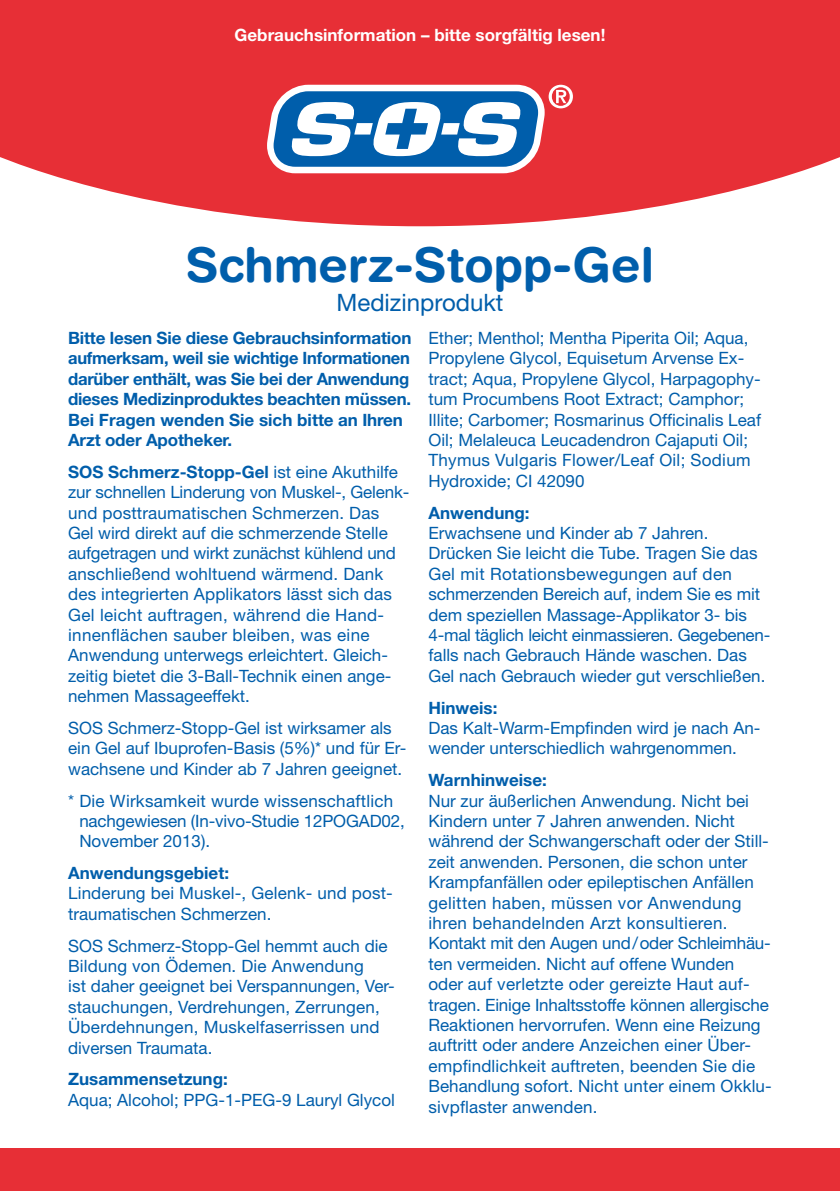
<style>
.page{position:relative;width:840px;height:1191px;background:#fff}
.page>*{position:absolute;margin:0;border:0;box-sizing:border-box;transform-origin:0 0}
.t1{font:700 48px "Helvetica Rounded LT Std";color:#005eab}
.t2{font:24px "Helvetica Neue LT Pro";color:#005eab}
.t3{font:17px/20.4px "Helvetica Neue LT Pro";color:#005eab}
.t4{font:700 17px/20.4px "Helvetica Neue LT Pro";letter-spacing:-.01em;color:#005eab}
.t5{font:700 17px "Helvetica Neue LT Pro";color:#fff}
.s1{font-weight:700}
</style>
<div class="page">
<svg style="left:0;top:0;width:839px;height:226px;background:#e9454c"></svg>
<svg style="left:267px;top:85px;width:305px;height:88px"></svg>
<div style="left:0;top:1148px;width:839px;height:43px;background:#e72f36"></div>
<p class="t5" style="left:234px;top:24px;width:372px">Gebrauchsinformation – bitte sorgfältig lesen!</p>
<h1 class="t1" style="left:186px;top:236px;width:469px">Schmerz-Stopp-Gel</h1>
<h2 class="t2" style="left:336px;top:288px;width:168px">Medizinprodukt</h2>
<p class="t4" style="left:68px;top:327px;width:344px">Bitte lesen Sie diese Gebrauchsinformation aufmerksam, weil sie wichtige Informationen darüber enthält, was Sie bei der Anwendung dieses Medizinproduktes beachten müssen.<br>Bei Fragen wenden Sie sich bitte an Ihren Arzt oder Apotheker.</p>
<p class="t3" style="left:68px;top:461px;width:342px"><span class="s1">SOS Schmerz-Stopp-Gel</span> ist eine Akuthilfe zur schnellen Linderung von Muskel-, Gelenk&shy;und posttraumatischen Schmerzen. Das<br>Gel wird direkt auf die schmerzende Stelle aufgetragen und wirkt zunächst kühlend und anschließend wohltuend wärmend. Dank des integrierten Applikators lässt sich das Gel leicht auftragen, während die Hand&shy;innenflächen sauber bleiben, was eine Anwendung unterwegs erleichtert. Gleich&shy;zeitig bietet die 3-Ball-Technik einen ange&shy;nehmen Massageeffekt.</p>
<p class="t3" style="left:68px;top:717px;width:339px">SOS Schmerz-Stopp-Gel ist wirksamer als ein Gel auf Ibuprofen-Basis (5%)* und für Er&shy;wachsene und Kinder ab 7 Jahren geeignet.</p>
<p class="t3" style="left:79px;top:790px;width:327px;text-indent:-11px">* Die Wirksamkeit wurde wissenschaftlich nachgewiesen (In-vivo-Studie 12POGAD02,<br>November 2013).</p>
<p class="t4" style="left:68px;top:862px;width:162px">Anwendungsgebiet:</p>
<p class="t3" style="left:68px;top:882px;width:326px">Linderung bei Muskel-, Gelenk- und post&shy;traumatischen Schmerzen.</p>
<p class="t3" style="left:68px;top:935px;width:328px">SOS Schmerz-Stopp-Gel hemmt auch die Bildung von Ödemen. Die Anwendung<br>ist daher geeignet bei Verspannungen, Ver&shy;stauchungen, Verdrehungen, Zerrungen, Überdehnungen, Muskelfaserrissen und diversen Traumata.</p>
<p class="t4" style="left:68px;top:1068px;width:161px">Zusammensetzung:</p>
<p class="t3" style="left:68px;top:1089px;width:328px">Aqua; Alcohol; PPG-1-PEG-9 Lauryl Glycol</p>
<p class="t3" style="left:428px;top:327px;width:334px">Ether; Menthol; Mentha Piperita Oil; Aqua, Propylene Glycol, Equisetum Arvense Ex&shy;tract; Aqua, Propylene Glycol, Harpagophy&shy;tum Procumbens Root Extract; Camphor; Illite; Carbomer; Rosmarinus Officinalis Leaf Oil; Melaleuca Leucadendron Cajaputi Oil; Thymus Vulgaris Flower/Leaf Oil; Sodium Hydroxide; CI 42090</p>
<p class="t4" style="left:428px;top:502px;width:103px">Anwendung:</p>
<p class="t3" style="left:428px;top:522px;width:343px">Erwachsene und Kinder ab 7 Jahren.<br>Drücken Sie leicht die Tube. Tragen Sie das Gel mit Rotationsbewegungen auf den schmerzenden Bereich auf, indem Sie es mit dem speziellen Massage-Applikator 3- bis 4-mal täglich leicht einmassieren. Gegebenen&shy;falls nach Gebrauch Hände waschen. Das Gel nach Gebrauch wieder gut verschließen.</p>
<p class="t4" style="left:428px;top:697px;width:70px">Hinweis:</p>
<p class="t3" style="left:428px;top:717px;width:333px">Das Kalt-Warm-Empfinden wird je nach An&shy;wender unterschiedlich wahrgenommen.</p>
<p class="t4" style="left:428px;top:769px;width:120px">Warnhinweise:</p>
<p class="t3" style="left:428px;top:790px;width:344px">Nur zur äußerlichen Anwendung. Nicht bei Kindern unter 7 Jahren anwenden. Nicht während der Schwangerschaft oder der Still&shy;zeit anwenden. Personen, die schon unter Krampfanfällen oder epileptischen Anfällen gelitten haben, müssen vor Anwendung ihren behandelnden Arzt konsultieren.<br>Kontakt mit den Augen und/oder Schleimhäu&shy;ten vermeiden. Nicht auf offene Wunden oder auf verletzte oder gereizte Haut auf&shy;tragen. Einige Inhaltsstoffe können allergische Reaktionen hervorrufen. Wenn eine Reizung auftritt oder andere Anzeichen einer Über&shy;empfindlichkeit auftreten, beenden Sie die Behandlung sofort. Nicht unter einem Okklu&shy;sivpflaster anwenden.</p>
</div>
